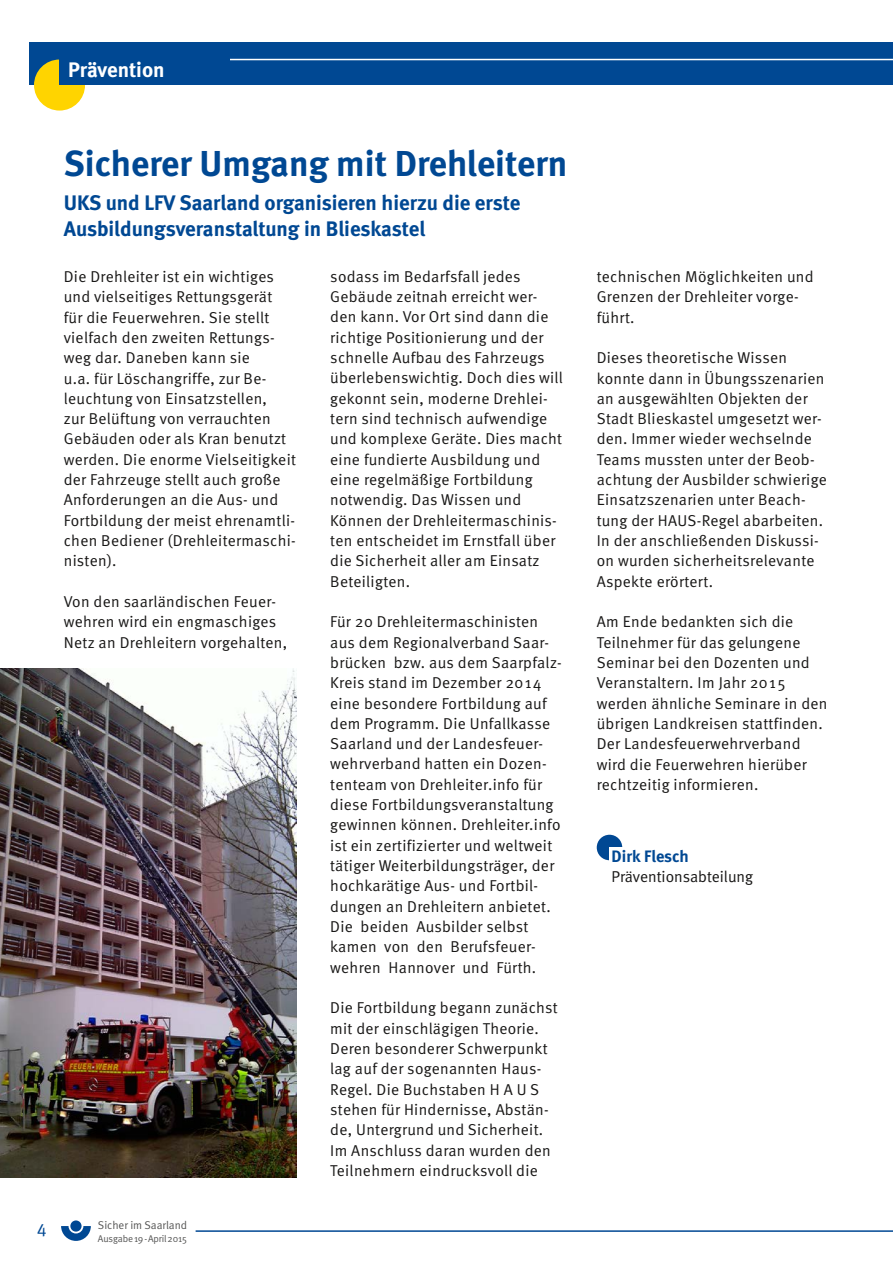
<style>
.page{position:relative;width:893px;height:1263px;background:#fff}
.page>*{position:absolute;margin:0;border:0;box-sizing:border-box;transform-origin:0 0}
.t1{font:700 36px "DGUV Meta";color:#004893}
.t2{font:700 21px/25.5px "DGUV Meta";letter-spacing:-.005em;color:#004893}
.t3{font:700 21px "DGUV Meta";color:#fff}
.t4{font:18px "DGUV Meta";color:#004893}
.t5{font:700 16.5px "DGUV Meta";color:#004893}
.t6{font:15.75px/20.2px "DGUV Meta";letter-spacing:.02em;color:#181716}
.t7{font:15.75px "DGUV Meta";color:#181716}
.t8{font:11.25px "DGUV Meta";color:#565655}
.t9{font:9.75px "DGUV Meta";letter-spacing:-.01em;color:#565655}
</style>
<div class="page">
<hr style="left:196px;top:1230px;width:697px;height:2px;background:#004893">
<svg style="left:61px;top:1226px;width:30px;height:15px"></svg>
<div style="left:70px;top:1220px;width:12px;height:11px;background:#004893;border-radius:50%"></div>
<img style="left:0;top:669px;width:296px;height:509px">
<div style="left:30px;top:43px;width:863px;height:42px;background:#004893"></div>
<hr style="left:195px;top:59px;width:698px;height:1px;background:#fff">
<div style="left:34px;top:60px;width:51px;height:51px;background:#ffd400;border-radius:50%"></div>
<div style="left:60px;top:56px;width:170px;height:29px;background:#004893"></div>
<div style="left:597px;top:835px;width:25px;height:25px;background:#004893;border-radius:50%"></div>
<div style="left:609px;top:847px;width:220px;height:35px;background:#fff"></div>
<h2 class="t3" style="left:68px;top:57px;width:98px">Prävention</h2>
<h1 class="t1" style="left:64px;top:142px;width:505px">Sicherer Umgang mit Drehleitern</h1>
<h2 class="t2" style="left:64px;top:191px;width:458px">UKS und LFV Saarland organisieren hierzu die erste<br>Ausbildungsveranstaltung in Blieskastel</h2>
<p class="t6" style="left:64px;top:267px;width:234px">Die Drehleiter ist ein wichtiges und vielseitiges Rettungsgerät<br>für die Feuerwehren. Sie stellt vielfach den zweiten Rettungs&shy;weg dar. Daneben kann sie<br>u.a. für Löschangriffe, zur Be&shy;leuchtung von Einsatzstellen,<br>zur Belüftung von verrauchten<br>Gebäuden oder als Kran benutzt werden. Die enorme Vielseitigkeit der Fahrzeuge stellt auch große<br>Anforderungen an die Aus- und<br>Fortbildung der meist ehrenamtli&shy;chen Bediener (Drehleitermaschi&shy;nisten).</p>
<p class="t6" style="left:64px;top:592px;width:225px">Von den saarländischen Feuer&shy;wehren wird ein engmaschiges<br>Netz an Drehleitern vorgehalten,</p>
<p class="t6" style="left:330px;top:267px;width:234px">sodass im Bedarfsfall jedes<br>Gebäude zeitnah erreicht wer&shy;den kann. Vor Ort sind dann die richtige Positionierung und der schnelle Aufbau des Fahrzeugs überlebenswichtig. Doch dies will gekonnt sein, moderne Drehlei&shy;tern sind technisch aufwendige und komplexe Geräte. Dies macht eine fundierte Ausbildung und eine regelmäßige Fortbildung notwendig. Das Wissen und<br>Können der Drehleitermaschinis&shy;ten entscheidet im Ernstfall über die Sicherheit aller am Einsatz<br>Beteiligten.</p>
<p class="t6" style="left:330px;top:612px;width:233px">Für 20 Drehleitermaschinisten aus dem Regionalverband Saar&shy;brücken bzw. aus dem Saarpfalz-<br>Kreis stand im Dezember 2014 eine besondere Fortbildung auf dem Programm. Die Unfallkasse<br>Saarland und der Landesfeuer&shy;wehrverband hatten ein Dozen&shy;tenteam von Drehleiter.info für diese Fortbildungsveranstaltung gewinnen können. Drehleiter.info ist ein zertifizierter und weltweit tätiger Weiterbildungsträger, der hochkarätige Aus- und Fortbil&shy;dungen an Drehleitern anbietet.<br>Die beiden Ausbilder selbst kamen von den Berufsfeuer&shy;wehren Hannover und Fürth.</p>
<p class="t6" style="left:330px;top:998px;width:229px">Die Fortbildung begann zunächst mit der einschlägigen Theorie.<br>Deren besonderer Schwerpunkt lag auf der sogenannten Haus-<br>Regel. Die Buchstaben H A U S stehen für Hindernisse, Abstän&shy;de, Untergrund und Sicherheit.<br>Im Anschluss daran wurden den<br>Teilnehmern eindrucksvoll die</p>
<p class="t4" style="left:37px;top:1219px;width:11px">4</p>
<p class="t8" style="left:98px;top:1218px;width:91px">Sicher im Saarland</p>
<p class="t9" style="left:98px;top:1233px;width:91px">Ausgabe 19 - April 2015</p>
<p class="t6" style="left:597px;top:267px;width:218px">technischen Möglichkeiten und<br>Grenzen der Drehleiter vorge&shy;führt.</p>
<p class="t6" style="left:597px;top:348px;width:232px">Dieses theoretische Wissen konnte dann in Übungsszenarien an ausgewählten Objekten der<br>Stadt Blieskastel umgesetzt wer&shy;den. Immer wieder wechselnde<br>Teams mussten unter der Beob&shy;achtung der Ausbilder schwierige<br>Einsatzszenarien unter Beach&shy;tung der HAUS-Regel abarbeiten.<br>In der anschließenden Diskussi&shy;on wurden sicherheitsrelevante<br>Aspekte erörtert.</p>
<p class="t6" style="left:597px;top:612px;width:232px">Am Ende bedankten sich die<br>Teilnehmer für das gelungene<br>Seminar bei den Dozenten und<br>Veranstaltern. Im Jahr 2015 werden ähnliche Seminare in den übrigen Landkreisen stattfinden.<br>Der Landesfeuerwehrverband wird die Feuerwehren hierüber rechtzeitig informieren.</p>
<p class="t5" style="left:612px;top:846px;width:79px">Dirk Flesch</p>
<p class="t7" style="left:612px;top:868px;width:143px">Präventionsabteilung</p>
</div>
